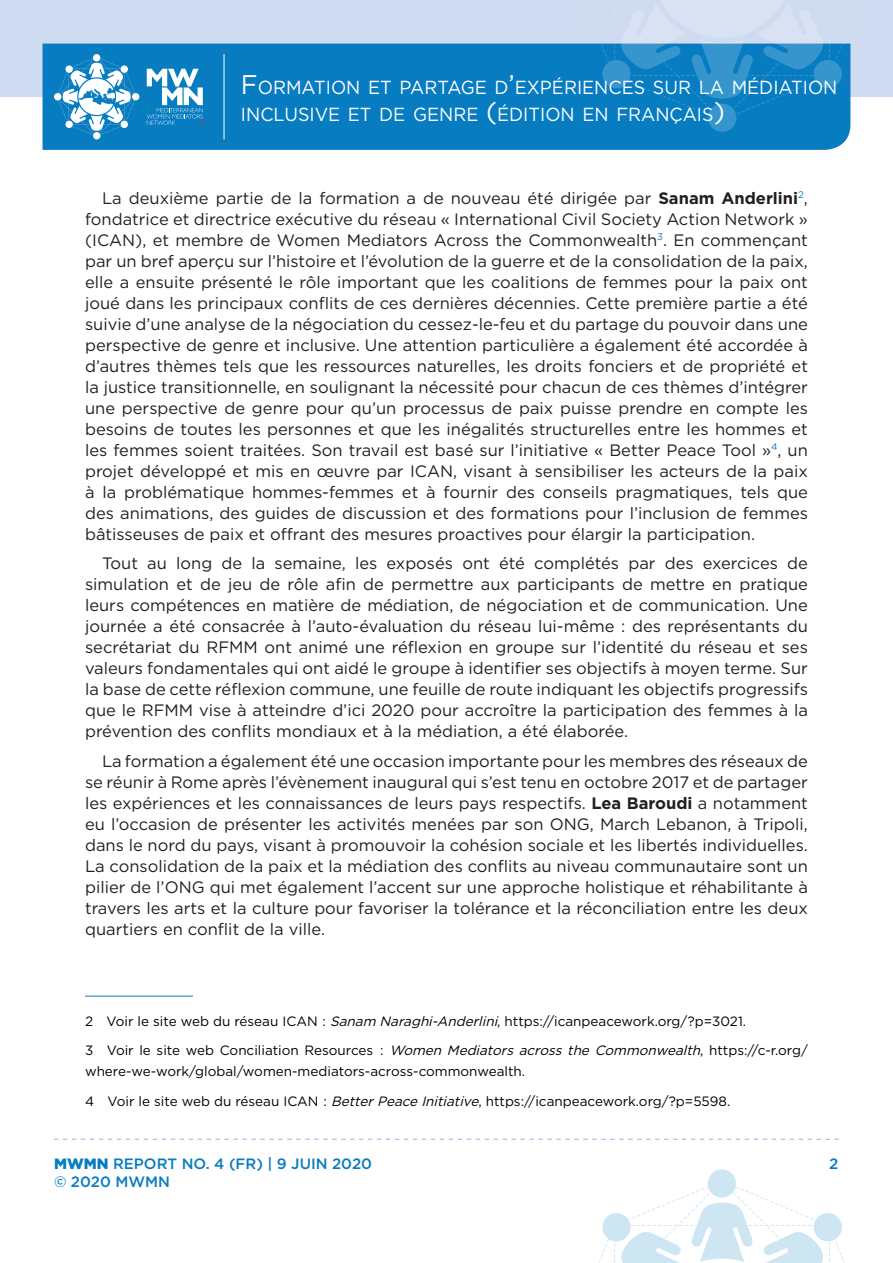
<style>
.page{position:relative;width:893px;height:1263px;background:#fff}
.page>*{position:absolute;margin:0;border:0;box-sizing:border-box;transform-origin:0 0}
.t1{font:18.9px/27px "Gotham";color:#fff;scale:.95 1}
.testo_base{font:16.5px/21px "Gotham";color:#231f20;text-align:justify}
.t2{font:500 15px "Gotham";color:#077cc1}
.testo_note{font:13.5px/21px "Gotham";color:#000}
.s1{font-size:27px}
.s2{font-weight:700}
.s3{font-style:italic}
.s4{font-weight:900}
</style>
<div class="page">
<div style="left:0;top:0;width:893px;height:97px;background:#cfdbf0"></div>
<svg style="left:599px;top:1169px;width:246px;height:94px"></svg>
<svg style="left:54px;top:1139px;width:785px;height:1px"></svg>
<div style="left:43px;top:44px;width:807px;height:106px;background:#077cc1"></div>
<div style="left:93px;top:54px;width:7px;height:7px;background:#fff;border-radius:50%"></div>
<div style="left:132px;top:93px;width:7px;height:7px;background:#fff;border-radius:50%"></div>
<div style="left:54px;top:93px;width:7px;height:7px;background:#fff;border-radius:50%"></div>
<div style="left:93px;top:132px;width:7px;height:7px;background:#fff;border-radius:50%"></div>
<svg style="left:57px;top:57px;width:80px;height:79px"></svg>
<svg style="left:147px;top:69px;width:56px;height:56px"></svg>
<svg style="left:575px;top:43px;width:276px;height:89px"></svg>
<hr style="left:224px;top:54px;width:1px;height:85px;background:#fff">
<hr style="left:85px;top:996px;width:108px;height:1px;background:#077cc1">
<p class="t1" style="left:241px;top:73px;width:629px"><span class="s1">F</span>ORMATION ET PARTAGE D<span class="s1">’</span>EXPÉRIENCES SUR LA MÉDIATION<br>INCLUSIVE ET DE GENRE <span class="s1">(</span>ÉDITION EN FRANÇAIS<span class="s1">)</span></p>
<p class="testo_base" style="left:85px;top:187px;width:724px;text-indent:17px">La deuxième partie de la formation a de nouveau été dirigée par <span class="s2">Sanam Anderlini</span><sup>2</sup>, fondatrice et directrice exécutive du réseau « International Civil Society Action Network » (ICAN), et membre de Women Mediators Across the Commonwealth<sup>3</sup>. En commençant par un bref aperçu sur l’histoire et l’évolution de la guerre et de la consolidation de la paix, elle a ensuite présenté le rôle important que les coalitions de femmes pour la paix ont joué dans les principaux conflits de ces dernières décennies. Cette première partie a été suivie d’une analyse de la négociation du cessez-le-feu et du partage du pouvoir dans une perspective de genre et inclusive. Une attention particulière a également été accordée à d’autres thèmes tels que les ressources naturelles, les droits fonciers et de propriété et la justice transitionnelle, en soulignant la nécessité pour chacun de ces thèmes d’intégrer une perspective de genre pour qu’un processus de paix puisse prendre en compte les besoins de toutes les personnes et que les inégalités structurelles entre les hommes et les femmes soient traitées. Son travail est basé sur l’initiative « Better Peace Tool »<sup>4</sup>, un projet développé et mis en œuvre par ICAN, visant à sensibiliser les acteurs de la paix à la problématique hommes-femmes et à fournir des conseils pragmatiques, tels que des animations, des guides de discussion et des formations pour l’inclusion de femmes bâtisseuses de paix et offrant des mesures proactives pour élargir la participation.</p>
<p class="testo_base" style="left:85px;top:553px;width:724px;text-indent:17px">Tout au long de la semaine, les exposés ont été complétés par des exercices de simulation et de jeu de rôle afin de permettre aux participants de mettre en pratique leurs compétences en matière de médiation, de négociation et de communication. Une journée a été consacrée à l’auto-évaluation du réseau lui-même : des représentants du secrétariat du RFMM ont animé une réflexion en groupe sur l’identité du réseau et ses valeurs fondamentales qui ont aidé le groupe à identifier ses objectifs à moyen terme. Sur la base de cette réflexion commune, une feuille de route indiquant les objectifs progressifs que le RFMM vise à atteindre d’ici 2020 pour accroître la participation des femmes à la prévention des conflits mondiaux et à la médiation, a été élaborée.</p>
<p class="testo_base" style="left:85px;top:750px;width:724px;text-indent:17px">La formation a également été une occasion importante pour les membres des réseaux de se réunir à Rome après l’évènement inaugural qui s’est tenu en octobre 2017 et de partager les expériences et les connaissances de leurs pays respectifs. <span class="s2">Lea Baroudi</span> a notamment eu l’occasion de présenter les activités menées par son ONG, March Lebanon, à Tripoli, dans le nord du pays, visant à promouvoir la cohésion sociale et les libertés individuelles.<br>La consolidation de la paix et la médiation des conflits au niveau communautaire sont un pilier de l’ONG qui met également l’accent sur une approche holistique et réhabilitante à travers les arts et la culture pour favoriser la tolérance et la réconciliation entre les deux quartiers en conflit de la ville.</p>
<p class="testo_note" style="left:85px;top:1010px;width:663px">2 Voir le site web du réseau ICAN : <span class="s3">Sanam Naraghi-Anderlini</span>, https://icanpeacework.org/?p=3021.</p>
<p class="testo_note" style="left:85px;top:1039px;width:724px">3 Voir le site web Conciliation Resources : <span class="s3">Women Mediators across the Commonwealth</span>, https://c-r.org/ where-we-work/global/women-mediators-across-commonwealth.</p>
<p class="testo_note" style="left:85px;top:1090px;width:647px">4 Voir le site web du réseau ICAN : <span class="s3">BetterPeace Initiative</span>, https://icanpeacework.org/?p=5598.</p>
<p class="t2" style="left:54px;top:1153px;width:320px"><span class="s4">MWMN</span> REPORT NO. 4 (FR) | 9 JUIN 2020</p>
<p class="t2" style="left:829px;top:1153px;width:11px">2</p>
<p class="t2" style="left:54px;top:1171px;width:118px">© 2020 MWMN</p>
</div>
